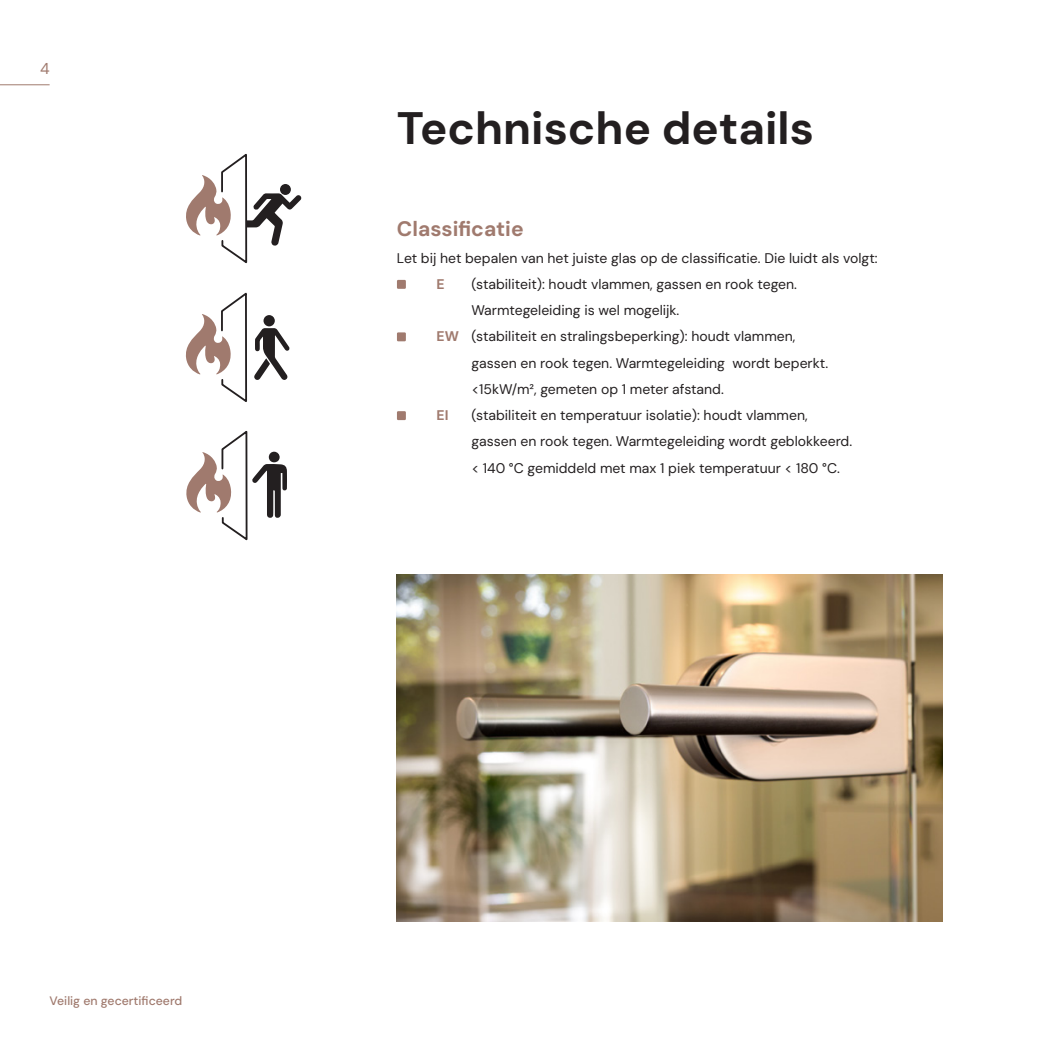
<style>
.page{position:relative;width:1042px;height:1042px;background:#fff}
.page>*{position:absolute;margin:0;border:0;box-sizing:border-box;transform-origin:0 0}
.Titel_binnenwerk{font:700 45.5px "DM Sans";color:#231f20}
.Artikel_naam{font:700 21px "DM Sans";color:#a07a6e}
.t1{font:15.75px "DM Sans";color:#a07a6e}
.Platte_tekst{font:14px/26.2px "DM Sans";color:#231f20}
.Platte_tekst-2{font:700 14px "DM Sans";color:#a07a6e}
.t2{font:500 12.25px "DM Sans";color:#a07a6e}
.s1{font-weight:700;color:#a07a6e}
</style>
<div class="page">
<div style="left:397px;top:280px;width:9px;height:9px;background:#a07a6e"></div>
<div style="left:397px;top:332px;width:9px;height:9px;background:#a07a6e"></div>
<div style="left:397px;top:411px;width:9px;height:9px;background:#a07a6e"></div>
<img style="left:397px;top:574px;width:546px;height:347px">
<svg style="left:186px;top:154px;width:115px;height:110px"></svg>
<svg style="left:254px;top:328px;width:36px;height:52px"></svg>
<div style="left:263px;top:315px;width:12px;height:11px;background:#231f20;border-radius:50%"></div>
<svg style="left:185px;top:292px;width:62px;height:110px"></svg>
<svg style="left:186px;top:431px;width:101px;height:110px"></svg>
<div style="left:269px;top:452px;width:11px;height:10px;background:#231f20;border-radius:50%"></div>
<hr style="left:0;top:84px;width:50px;height:1px;background:#a07a6e">
<p class="t1" style="left:40px;top:59px;width:11px">4</p>
<p class="t2" style="left:50px;top:992px;width:134px">Veilig en gecertificeerd</p>
<p class="Titel_binnenwerk" style="left:397px;top:100px;width:418px">Technische details</p>
<p class="Artikel_naam" style="left:397px;top:216px;width:128px">Classificatie</p>
<p class="Platte_tekst" style="left:397px;top:244px;width:482px">Let bij het bepalen van het juiste glas op de classificatie. Die luidt als volgt:</p>
<p class="Platte_tekst-2" style="left:437px;top:275px;width:10px">E</p>
<p class="Platte_tekst" style="left:471px;top:271px;width:327px">(stabiliteit): houdt vlammen, gassen en rook tegen.<br>Warmtegeleiding is wel mogelijk.</p>
<p class="Platte_tekst" style="left:471px;top:323px;width:358px;text-indent:-35px"><span class="s1">EW</span> (stabiliteit en stralingsbeperking): houdt vlammen, gassen en rook tegen. Warmtegeleiding wordt beperkt.</p>
<p class="Platte_tekst" style="left:471px;top:376px;width:254px">&lt;15kW/m², gemeten op 1 meter afstand.</p>
<p class="Platte_tekst-2" style="left:437px;top:406px;width:13px">EI</p>
<p class="Platte_tekst" style="left:471px;top:402px;width:382px">(stabiliteit en temperatuur isolatie): houdt vlammen, gassen en rook tegen. Warmtegeleiding wordt geblokkeerd. &lt; 140 °C gemiddeld met max 1 piek temperatuur &lt; 180 °C.</p>
</div>
